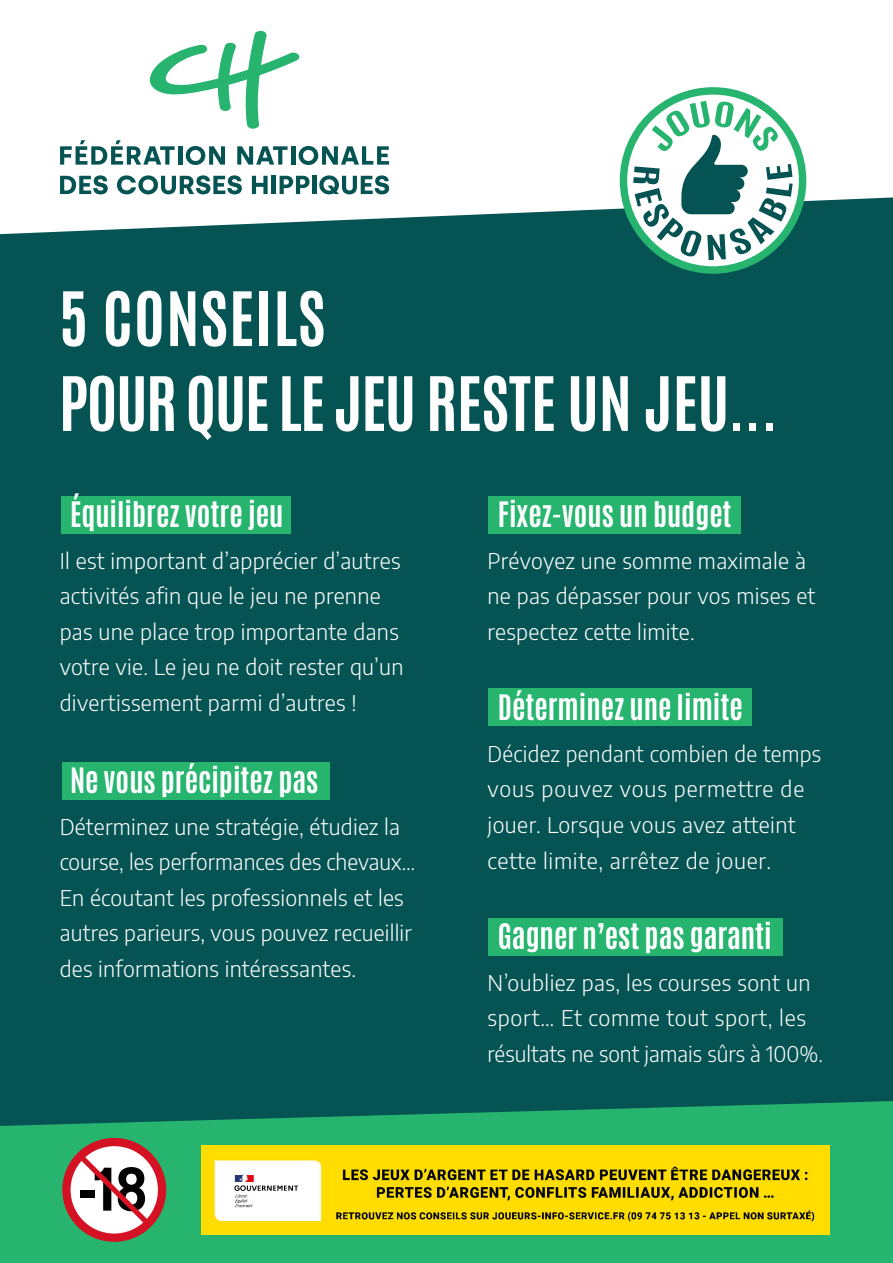
<style>
.page{position:relative;width:893px;height:1263px;background:#fff}
.page>*{position:absolute;margin:0;border:0;box-sizing:border-box;transform-origin:0 0}
.t1{font:700 63.68px/84.9px "Antonio";color:#fff}
.t2{font:700 29.78px "Antonio";color:#fff}
.t3{font:300 21.67px/35.5px "Encode Sans";letter-spacing:.015em;color:#fff}
</style>
<div class="page">
<div style="left:0;top:197px;width:893px;height:904px;background:#055453"></div>
<svg style="left:620px;top:87px;width:186px;height:187px"></svg>
<svg style="left:0;top:1101px;width:893px;height:162px;background:#21a56a"></svg>
<div style="left:62px;top:496px;width:229px;height:38px;background:#26b46f"></div>
<div style="left:62px;top:763px;width:268px;height:37px;background:#26b46f"></div>
<div style="left:488px;top:496px;width:253px;height:38px;background:#26b46f"></div>
<div style="left:488px;top:688px;width:264px;height:37px;background:#26b46f"></div>
<div style="left:488px;top:918px;width:295px;height:38px;background:#26b46f"></div>
<img style="left:202px;top:1145px;width:627px;height:90px">
<svg style="left:62px;top:1138px;width:104px;height:104px"></svg>
<svg style="left:60px;top:140px;width:115px;height:25px"></svg>
<hr style="left:178px;top:146px;width:4px;height:19px;background:#055453">
<svg style="left:186px;top:146px;width:39px;height:19px"></svg>
<svg style="left:237px;top:146px;width:51px;height:19px"></svg>
<hr style="left:291px;top:146px;width:4px;height:19px;background:#055453">
<svg style="left:299px;top:146px;width:90px;height:19px"></svg>
<svg style="left:60px;top:175px;width:48px;height:19px"></svg>
<svg style="left:117px;top:175px;width:125px;height:19px"></svg>
<svg style="left:252px;top:176px;width:16px;height:18px"></svg>
<div style="left:271px;top:176px;width:5px;height:18px;background:#055453"></div>
<svg style="left:280px;top:176px;width:30px;height:18px"></svg>
<hr style="left:312px;top:176px;width:4px;height:18px;background:#055453">
<svg style="left:319px;top:175px;width:70px;height:19px"></svg>
<svg style="left:149px;top:31px;width:151px;height:98px"></svg>
<h1 class="t1" style="left:59px;top:276px;width:720px">5 CONSEILS<br>POUR QUE LE JEU RESTE UN JEU...</h1>
<h2 class="t2" style="left:70px;top:497px;width:215px">Équilibrez votre jeu</h2>
<p class="t3" style="left:60px;top:545px;width:345px">Il est important d’apprécier d’autres activités afin que le jeu ne prenne pas une place trop importante dans votre vie. Le jeu ne doit rester qu’un divertissement parmi d’autres !</p>
<h2 class="t2" style="left:70px;top:763px;width:250px">Ne vous précipitez pas</h2>
<p class="t3" style="left:60px;top:811px;width:357px">Déterminez une stratégie, étudiez la course, les performances des chevaux… En écoutant les professionnels et les autres parieurs, vous pouvez recueillir des informations intéressantes.</p>
<h2 class="t2" style="left:498px;top:497px;width:235px">Fixez-vous un budget</h2>
<p class="t3" style="left:487px;top:545px;width:329px">Prévoyez une somme maximale à ne pas dépasser pour vos mises et respectez cette limite.</p>
<h2 class="t2" style="left:498px;top:690px;width:246px">Déterminez une limite</h2>
<p class="t3" style="left:487px;top:738px;width:335px">Décidez pendant combien de temps vous pouvez vous permettre de jouer. Lorsque vous avez atteint cette limite, arrêtez de jouer.</p>
<h2 class="t2" style="left:498px;top:919px;width:275px">Gagner n’est pas garanti</h2>
<p class="t3" style="left:487px;top:966px;width:337px">N’oubliez pas, les courses sont un sport… Et comme tout sport, les résultats ne sont jamais sûrs à 100%.</p>
</div>
